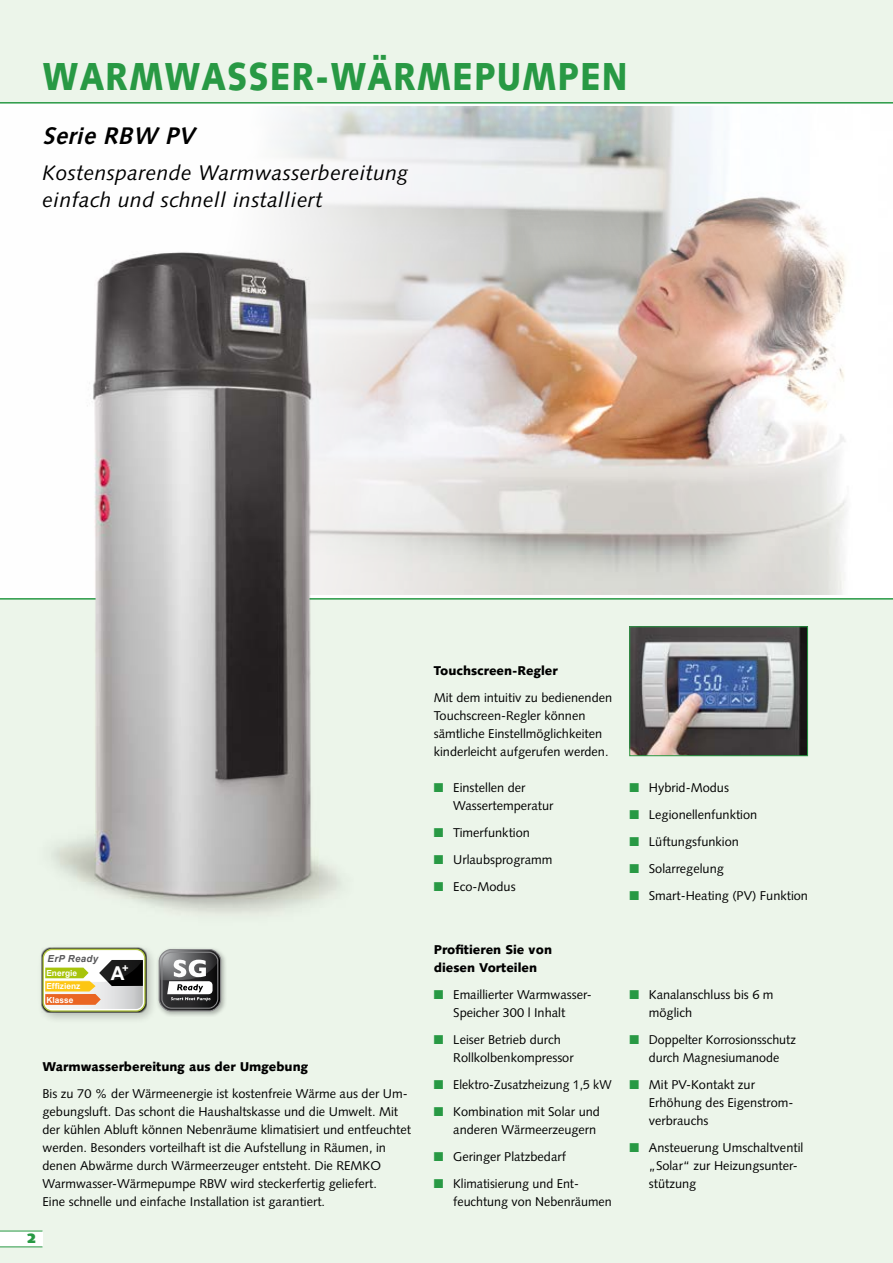
<style>
.page{position:relative;width:893px;height:1263px;background:#ecf5ea}
.page>*{position:absolute;margin:0;border:0;box-sizing:border-box;transform-origin:0 0}
.Headline{font:900 39px "Syntax";letter-spacing:.03em;color:#289944;scale:.85 1}
.Subheadline{font:italic 700 24px "Syntax";color:#000}
.Subheadline-2{font:italic 21px/27px "Syntax";letter-spacing:.02em;color:#000}
.t1{font:700 19.05px "Arial";color:#fff}
.t2{font:900 13.5px "Syntax";color:#289944}
.Bullet_Points{font:12.75px/18px "Syntax";color:#000}
.Fliesstext{font:12.75px/18px "Syntax";color:#000}
.Überschrift_Fliesste{font:12.75px/18px "Syntax";color:#000}
.Überschrift_Fliesste-2{font:900 12.75px/18px "Syntax";color:#000}
.Bullet_Points-2{font:12.75px "Syntax";color:#000;scale:.96 1}
.t3{font:italic 700 9.75px "Arial";letter-spacing:.03em;color:#58585a}
.t4{font:700 8.4px "Arial";color:#fff}
.s1{color:#289944}
</style>
<div class="page">
<div style="left:0;top:1231px;width:43px;height:15px;background:#fff"></div>
<hr style="left:0;top:1231px;width:43px;height:1px;background:#289944">
<hr style="left:0;top:1246px;width:43px;height:1px;background:#289944">
<img style="left:0;top:107px;width:893px;height:488px">
<img style="left:8px;top:225px;width:377px;height:689px">
<img style="left:94px;top:252px;width:216px;height:643px">
<img style="left:631px;top:628px;width:175px;height:126px">
<div style="left:629px;top:626px;width:179px;height:130px;border:1px solid #289944"></div>
<div style="left:156px;top:946px;width:71px;height:71px;background:#000;opacity:.3"></div>
<svg style="left:159px;top:949px;width:62px;height:62px;background:#777778"></svg>
<div style="left:37px;top:943px;width:121px;height:81px;background:#000;opacity:.25"></div>
<svg style="left:41px;top:948px;width:106px;height:65px"></svg>
<svg style="left:43px;top:949px;width:103px;height:62px"></svg>
<svg style="left:44px;top:950px;width:100px;height:60px"></svg>
<svg style="left:45px;top:951px;width:98px;height:58px;background:#c4b490"></svg>
<p class="Headline" style="left:43px;top:53px;width:690px">WARMWASSER-WÄRMEPUMPEN</p>
<p class="Subheadline" style="left:43px;top:122px;width:159px">Serie RBW PV</p>
<p class="Subheadline-2" style="left:43px;top:159px;width:367px">Kostensparende Warmwasserbereitung einfach und schnell installiert</p>
<p class="t3" style="left:48px;top:952px;width:52px">ErP Ready</p>
<p class="t4" style="left:46px;top:967px;width:32px">Energie</p>
<p class="t1" style="left:111px;top:960px;width:19px">A<sup>+</sup></p>
<p class="t4" style="left:46px;top:981px;width:35px">Effizienz</p>
<p class="t4" style="left:46px;top:994px;width:28px">Klasse</p>
<p class="Überschrift_Fliesste-2" style="left:43px;top:1058px;width:267px">Warmwasserbereitung aus der Umgebung</p>
<p class="Fliesstext" style="left:43px;top:1085px;width:370px">Bis zu 70 % der Wärmeenergie ist kostenfreie Wärme aus der Um&shy;gebungsluft. Das schont die Haushaltskasse und die Umwelt. Mit der kühlen Abluft können Nebenräume klimatisiert und entfeuchtet werden. Besonders vorteilhaft ist die Aufstellung in Räumen, in denen Abwärme durch Wärmeerzeuger entsteht. Die REMKO Warmwasser-Wärmepumpe RBW wird steckerfertig geliefert.<br>Eine schnelle und einfache Installation ist garantiert.</p>
<p class="t2" style="left:27px;top:1231px;width:11px">2</p>
<p class="Überschrift_Fliesste-2" style="left:434px;top:662px;width:125px">Touchscreen-Regler</p>
<p class="Überschrift_Fliesste" style="left:434px;top:689px;width:180px">Mit dem intuitiv zu bedienenden<br>Touchscreen-Regler können sämtliche Einstellmöglichkeiten kinderleicht aufgerufen werden.</p>
<p class="Bullet_Points" style="left:453px;top:779px;width:102px;text-indent:-20px"><span class="s1">■</span> Einstellen der<br>Wassertemperatur</p>
<p class="Bullet_Points" style="left:434px;top:824px;width:98px"><span class="s1">■</span> Timerfunktion</p>
<p class="Bullet_Points" style="left:434px;top:851px;width:120px"><span class="s1">■</span> Urlaubsprogramm</p>
<p class="Bullet_Points" style="left:434px;top:878px;width:83px"><span class="s1">■</span> Eco-Modus</p>
<p class="Überschrift_Fliesste-2" style="left:434px;top:941px;width:120px">Profitieren Sie von diesen Vorteilen</p>
<p class="Bullet_Points" style="left:434px;top:986px;width:159px;text-align:center"><span class="s1">■</span> Emaillierter Warmwasser-<br>Speicher 300 l Inhalt</p>
<p class="Bullet_Points" style="left:453px;top:1031px;width:122px;text-indent:-20px"><span class="s1">■</span> Leiser Betrieb durch<br>Rollkolbenkompressor</p>
<p class="Bullet_Points-2" style="left:434px;top:1077px;width:187px"><span class="s1">■</span> Elektro-Zusatzheizung 1,5 kW</p>
<p class="Bullet_Points" style="left:434px;top:1103px;width:168px;text-align:right"><span class="s1">■</span> Kombination mit Solar und anderen Wärmeerzeugern</p>
<p class="Bullet_Points" style="left:434px;top:1148px;width:134px"><span class="s1">■</span> Geringer Platzbedarf</p>
<p class="Bullet_Points" style="left:453px;top:1175px;width:160px;text-indent:-20px"><span class="s1">■</span> Klimatisierung und Ent&shy;feuchtung von Nebenräumen</p>
<p class="Bullet_Points" style="left:629px;top:779px;width:101px"><span class="s1">■</span> Hybrid-Modus</p>
<p class="Bullet_Points" style="left:629px;top:806px;width:129px"><span class="s1">■</span> Legionellenfunktion</p>
<p class="Bullet_Points" style="left:629px;top:833px;width:111px"><span class="s1">■</span> Lüftungsfunkion</p>
<p class="Bullet_Points" style="left:629px;top:860px;width:96px"><span class="s1">■</span> Solarregelung</p>
<p class="Bullet_Points" style="left:629px;top:887px;width:180px"><span class="s1">■</span> Smart-Heating (PV) Funktion</p>
<p class="Bullet_Points" style="left:649px;top:986px;width:126px;text-indent:-20px"><span class="s1">■</span> Kanalanschluss bis 6 m möglich</p>
<p class="Bullet_Points" style="left:629px;top:1031px;width:168px;text-align:center"><span class="s1">■</span> Doppelter Korrosionsschutz durch Magnesiumanode</p>
<p class="Bullet_Points" style="left:649px;top:1076px;width:146px;text-indent:-20px"><span class="s1">■</span> Mit PV-Kontakt zur<br>Erhöhung des Eigenstrom&shy;verbrauchs</p>
<p class="Bullet_Points" style="left:649px;top:1139px;width:156px;text-indent:-20px"><span class="s1">■</span> Ansteuerung Umschaltventil „Solar“ zur Heizungsunter&shy;stützung</p>
</div>
